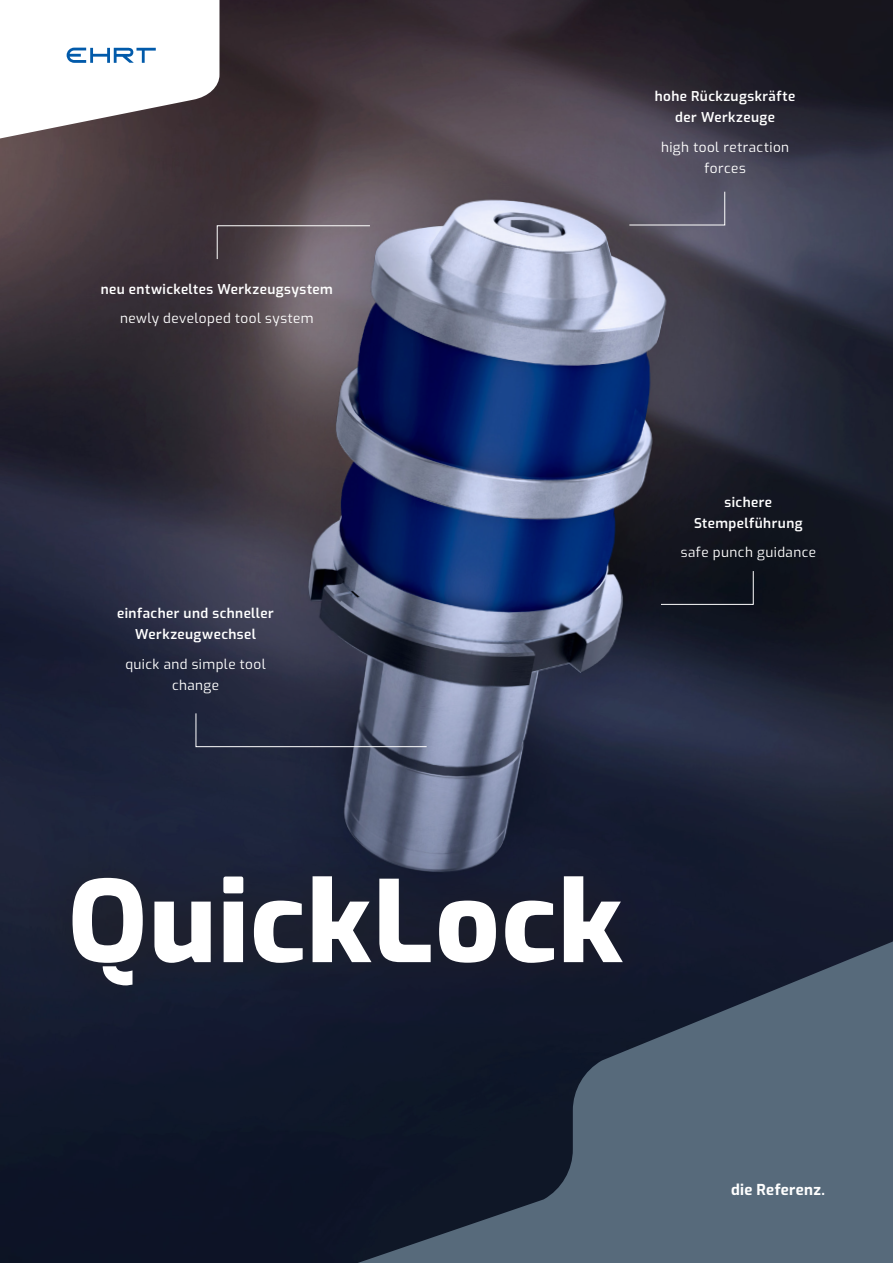
<style>
.page{position:relative;width:893px;height:1263px;background:#fff}
.page>*{position:absolute;margin:0;border:0;box-sizing:border-box;transform-origin:0 0}
.Titelseite_-_Headlin{font:800 112.5px "Exo";letter-spacing:.015em;color:#fff}
.t1{font:700 15px "Exo";letter-spacing:.02em;color:#fff}
.Titelseite_-_Beschre{font:600 13.5px/21px "Exo";letter-spacing:.035em;color:#fff;text-align:center}
.Titelseite_-_Beschre-2{font:13.5px/21px "Exo";letter-spacing:.035em;color:#fff;text-align:center}
</style>
<div class="page">
<img style="left:0;top:0;width:893px;height:1263px">
<div style="left:26px;top:831px;width:638px;height:199px;background:#1a1f31"></div>
<svg style="left:216px;top:225px;width:155px;height:35px;background:#695e65"></svg>
<svg style="left:660px;top:570px;width:94px;height:35px;background:#171b24"></svg>
<svg style="left:629px;top:191px;width:96px;height:35px;background:#625e6f"></svg>
<svg style="left:195px;top:713px;width:232px;height:34px;background:#383e54"></svg>
<svg style="left:0;top:0;width:219px;height:141px"></svg>
<svg style="left:320px;top:936px;width:573px;height:327px"></svg>
<p class="Titelseite_-_Beschre" style="left:101px;top:278px;width:234px">neu entwickeltes Werkzeugsystem</p>
<p class="Titelseite_-_Beschre-2" style="left:120px;top:307px;width:195px">newly developed tool system</p>
<p class="Titelseite_-_Beschre" style="left:117px;top:602px;width:158px">einfacher und schneller<br>Werkzeugwechsel</p>
<p class="Titelseite_-_Beschre-2" style="left:125px;top:652px;width:142px">quick and simple tool change</p>
<p class="Titelseite_-_Beschre" style="left:655px;top:85px;width:142px">hohe Rückzugskräfte der Werkzeuge</p>
<p class="Titelseite_-_Beschre-2" style="left:661px;top:136px;width:130px">high tool retraction forces</p>
<p class="Titelseite_-_Beschre" style="left:694px;top:491px;width:110px">sichere<br>Stempelführung</p>
<p class="Titelseite_-_Beschre-2" style="left:681px;top:541px;width:137px">safe punch guidance</p>
<p class="Titelseite_-_Headlin" style="left:68px;top:835px;width:556px">QuickLock</p>
<p class="t1" style="left:731px;top:1178px;width:95px">die Referenz.</p>
</div>
